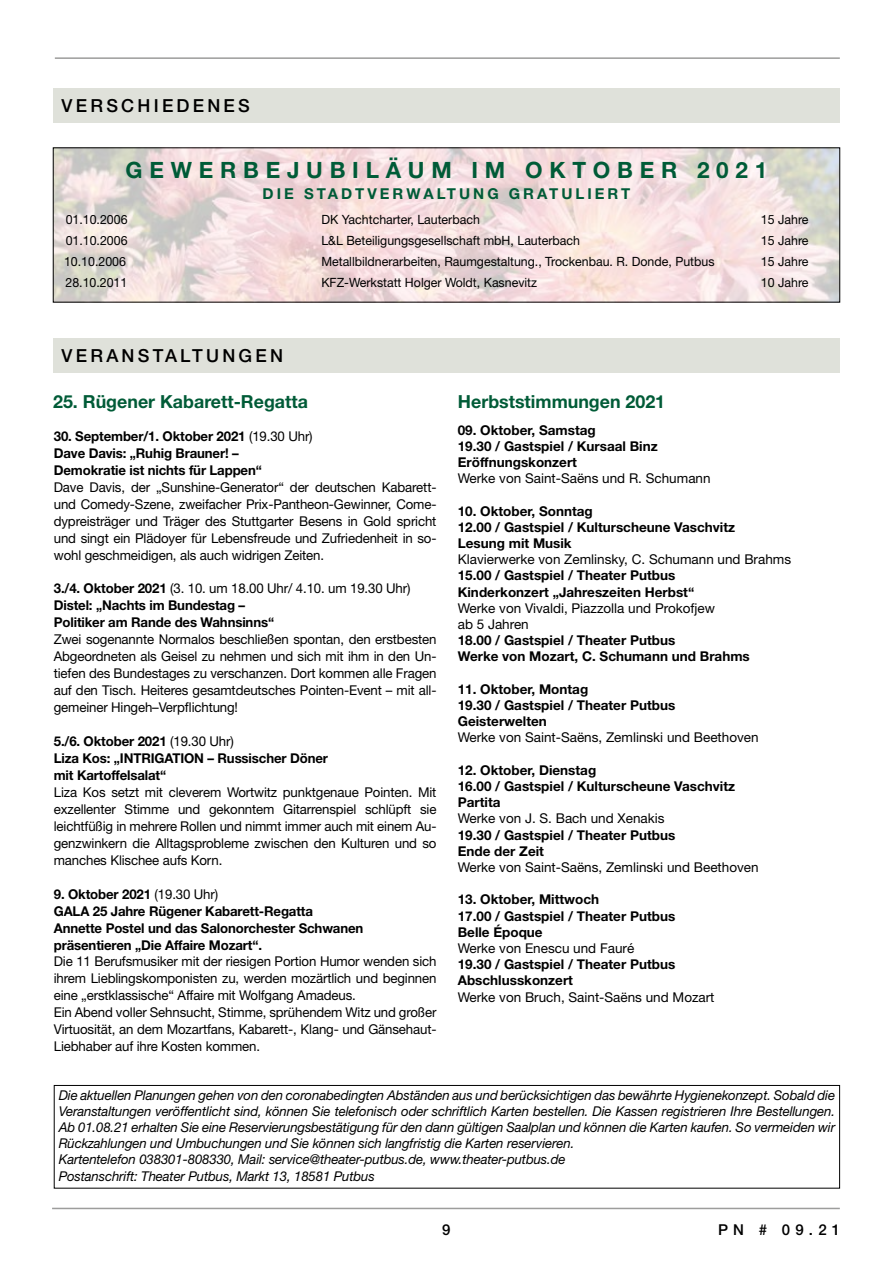
<style>
.page{position:relative;width:893px;height:1263px;background:#fff}
.page>*{position:absolute;margin:0;border:0;box-sizing:border-box;transform-origin:0 0}
.t1{font:700 22.5px "Helvetica Neue LT Std";letter-spacing:.3em;color:#005b37}
.t2{font:700 18px "Helvetica Neue LT Std";color:#005b37}
.t3{font:500 18px "Helvetica Neue LT Std";letter-spacing:.18em;color:#000}
.t4{font:700 15px "Helvetica Neue LT Std";letter-spacing:.2em;color:#005b37}
.t5{font:500 15px "Helvetica Neue LT Std";color:#000}
.t6{font:13.5px/17px "Helvetica Neue LT Std";letter-spacing:-.01em;color:#000;text-align:justify}
.t7{font:italic 13.5px/16.2px "Helvetica Neue LT Std";letter-spacing:-.01em;color:#000}
.t8{font:700 13.5px/16.2px "Helvetica Neue LT";color:#000}
.t9{font:700 13.5px/17px "Helvetica Neue LT Std";letter-spacing:-.01em;color:#000}
.t10{font:13.5px/16.2px "Helvetica Neue LT";color:#000}
.t11{font:12.75px "Helvetica Neue LT Std";color:#000}
.s1{font-weight:400}
</style>
<div class="page">
<hr style="left:52px;top:1208px;width:788px;height:1px;background:#9d9d9c">
<hr style="left:55px;top:57px;width:785px;height:2px;background:#9d9d9c">
<div style="left:53px;top:338px;width:787px;height:34px;background:#dfe1da"></div>
<div style="left:54px;top:1085px;width:786px;height:103px;border:1px solid #000"></div>
<div style="left:53px;top:88px;width:787px;height:34px;background:#dfe1da"></div>
<img style="left:55px;top:150px;width:783px;height:150px">
<h2 class="t3" style="left:62px;top:95px;width:190px">VERSCHIEDENES</h2>
<h1 class="t1" style="left:126px;top:156px;width:643px">GEWERBEJUBILÄUM IM OKTOBER 2021</h1>
<p class="t4" style="left:263px;top:184px;width:369px">DIE STADTVERWALTUNG GRATULIERT</p>
<p class="t11" style="left:66px;top:212px;width:63px">01.10.2006</p>
<p class="t11" style="left:321px;top:212px;width:160px">DK Yachtcharter, Lauterbach</p>
<p class="t11" style="left:761px;top:212px;width:49px">15 Jahre</p>
<p class="t11" style="left:66px;top:233px;width:63px">01.10.2006</p>
<p class="t11" style="left:321px;top:233px;width:260px">L&amp;L Beteiligungsgesellschaft mbH, Lauterbach</p>
<p class="t11" style="left:761px;top:233px;width:49px">15 Jahre</p>
<p class="t11" style="left:64px;top:254px;width:63px">10.10.2006</p>
<p class="t11" style="left:321px;top:254px;width:395px">Metallbildnerarbeiten, Raumgestaltung., Trockenbau. R. Donde, Putbus</p>
<p class="t11" style="left:761px;top:254px;width:49px">15 Jahre</p>
<p class="t11" style="left:66px;top:275px;width:63px">28.10.2011</p>
<p class="t11" style="left:321px;top:275px;width:217px">KFZ-Werkstatt Holger Woldt, Kasnevitz</p>
<p class="t11" style="left:761px;top:275px;width:49px">10 Jahre</p>
<h2 class="t3" style="left:62px;top:345px;width:223px">VERANSTALTUNGEN</h2>
<h2 class="t2" style="left:53px;top:390px;width:256px">25. Rügener Kabarett-Regatta</h2>
<h2 class="t2" style="left:458px;top:390px;width:209px">Herbststimmungen 2021</h2>
<p class="t9" style="left:54px;top:427px;width:260px">30. September/1. Oktober 2021 <span class="s1">(19.30 Uhr)<br></span>Dave Davis: „Ruhig Brauner! –<br>Demokratie ist nichts für Lappen“</p>
<p class="t6" style="left:54px;top:478px;width:384px">Dave Davis, der „Sunshine-Generator“ der deutschen Kabarett&shy;und Comedy-Szene, zweifacher Prix-Pantheon-Gewinner, Come&shy;dypreisträger und Träger des Stuttgarter Besens in Gold spricht und singt ein Plädoyer für Lebensfreude und Zufriedenheit in so&shy;wohl geschmeidigen, als auch widrigen Zeiten.</p>
<p class="t9" style="left:54px;top:580px;width:358px">3./4. Oktober 2021 <span class="s1">(3. 10. um 18.00 Uhr/ 4.10. um 19.30 Uhr)<br></span>Distel: „Nachts im Bundestag –<br>Politiker am Rande des Wahnsinns“</p>
<p class="t6" style="left:54px;top:631px;width:384px">Zwei sogenannte Normalos beschließen spontan, den erstbesten Abgeordneten als Geisel zu nehmen und sich mit ihm in den Un&shy;tiefen des Bundestages zu verschanzen. Dort kommen alle Fragen auf den Tisch. Heiteres gesamtdeutsches Pointen-Event – mit all&shy;gemeiner Hingeh–Verpflichtung!</p>
<p class="t9" style="left:54px;top:732px;width:276px">5./6. Oktober 2021 <span class="s1">(19.30 Uhr)<br></span>Liza Kos: „INTRIGATION – Russischer Döner mit Kartoffelsalat“</p>
<p class="t6" style="left:54px;top:783px;width:384px">Liza Kos setzt mit cleverem Wortwitz punktgenaue Pointen. Mit exzellenter Stimme und gekonntem Gitarrenspiel schlüpft sie leichtfüßig in mehrere Rollen und nimmt immer auch mit einem Au&shy;genzwinkern die Alltagsprobleme zwischen den Kulturen und so manches Klischee aufs Korn.</p>
<p class="t9" style="left:54px;top:885px;width:311px">9. Oktober 2021 <span class="s1">(19.30 Uhr)<br></span>GALA 25 Jahre Rügener Kabarett-Regatta Annette Postel und das Salonorchester Schwanen präsentieren „Die Affaire Mozart“.</p>
<p class="t6" style="left:54px;top:953px;width:384px;text-align:left">Die 11 Berufsmusiker mit der riesigen Portion Humor wenden sich ihrem Lieblingskomponisten zu, werden mozärtlich und beginnen eine „erstklassische“ Affaire mit Wolfgang Amadeus.<br>Ein Abend voller Sehnsucht, Stimme, sprühendem Witz und großer Virtuosität, an dem Mozartfans, Kabarett-, Klang- und Gänsehaut-Liebhaber auf ihre Kosten kommen.</p>
<p class="t8" style="left:458px;top:421px;width:202px">09. Oktober, Samstag<br>19.30 / Gastspiel / Kursaal Binz<br>Eröffnungskonzert</p>
<p class="t10" style="left:458px;top:470px;width:254px">Werke von Saint-Saëns und R. Schumann</p>
<p class="t8" style="left:458px;top:502px;width:279px">10. Oktober, Sonntag<br>12.00 / Gastspiel / Kulturscheune Vaschvitz<br>Lesung mit Musik</p>
<p class="t10" style="left:458px;top:551px;width:335px">Klavierwerke von Zemlinsky, C. Schumann und Brahms</p>
<p class="t8" style="left:458px;top:567px;width:238px">15.00 / Gastspiel / Theater Putbus<br>Kinderkonzert „Jahreszeiten Herbst“</p>
<p class="t10" style="left:458px;top:600px;width:259px">Werke von Vivaldi, Piazzolla und Prokofjew ab 5 Jahren</p>
<p class="t8" style="left:458px;top:632px;width:294px">18.00 / Gastspiel / Theater Putbus<br>Werke von Mozart, C. Schumann und Brahms</p>
<p class="t8" style="left:458px;top:681px;width:219px">11. Oktober, Montag<br>19.30 / Gastspiel / Theater Putbus<br>Geisterwelten</p>
<p class="t10" style="left:458px;top:729px;width:302px">Werke von Saint-Saëns, Zemlinski und Beethoven</p>
<p class="t8" style="left:458px;top:762px;width:279px">12. Oktober, Dienstag<br>16.00 / Gastspiel / Kulturscheune Vaschvitz<br>Partita</p>
<p class="t10" style="left:458px;top:810px;width:208px">Werke von J. S. Bach und Xenakis</p>
<p class="t8" style="left:458px;top:826px;width:219px">19.30 / Gastspiel / Theater Putbus<br>Ende der Zeit</p>
<p class="t10" style="left:458px;top:859px;width:302px">Werke von Saint-Saëns, Zemlinski und Beethoven</p>
<p class="t8" style="left:458px;top:891px;width:219px">13. Oktober, Mittwoch<br>17.00 / Gastspiel / Theater Putbus<br>Belle Époque</p>
<p class="t10" style="left:458px;top:940px;width:178px">Werke von Enescu und Fauré</p>
<p class="t8" style="left:458px;top:956px;width:219px">19.30 / Gastspiel / Theater Putbus<br>Abschlusskonzert</p>
<p class="t10" style="left:458px;top:988px;width:258px">Werke von Bruch, Saint-Saëns und Mozart</p>
<p class="t7" style="left:59px;top:1086px;width:778px">Die aktuellen Planungen gehen von den coronabedingten Abständen aus und berücksichtigen das bewährte Hygienekonzept. Sobald die Veranstaltungen veröffentlicht sind, können Sie telefonisch oder schriftlich Karten bestellen. Die Kassen registrieren Ihre Bestellungen.<br>Ab 01.08.21 erhalten Sie eine Reservierungsbestätigung für den dann gültigen Saalplan und können die Karten kaufen. So vermeiden wir Rückzahlungen und Umbuchungen und Sie können sich langfristig die Karten reservieren.<br>Kartentelefon 038301-808330, Mail: service@theater-putbus.de, www.theater-putbus.de<br>Postanschrift: Theater Putbus, Markt 13, 18581 Putbus</p>
<p class="t5" style="left:442px;top:1221px;width:10px">9</p>
<p class="t5" style="left:718px;top:1221px;width:124px">PN # 09.21</p>
</div>
